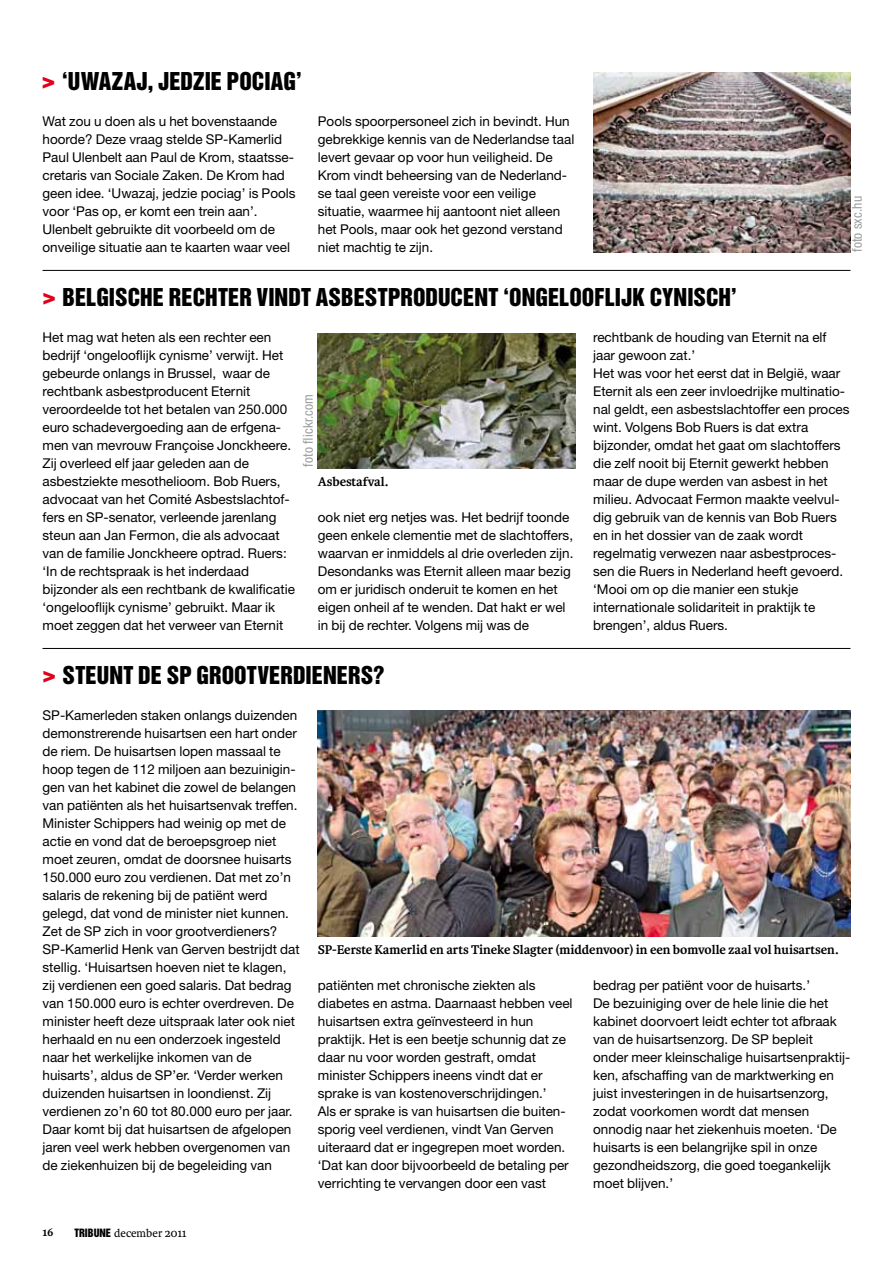
<style>
.page{position:relative;width:893px;height:1263px;background:#fff}
.page>*{position:absolute;margin:0;border:0;box-sizing:border-box;transform-origin:0 0}
.t1{font:22.5px "Helvetica Inserat LT Std";color:#000}
.t2{font:13.5px/18px "Helvetica Neue LT Std";color:#000}
.t3{font:700 13.5px "Karmina";letter-spacing:-.005em;color:#000}
.t4{font:condensed 13.5px "Helvetica Neue LT Std";letter-spacing:.01em;color:#9c9e9f}
.t5{font:12px "Karmina";color:#000}
.t6{font:700 12px "Karmina";color:#000}
.s1{color:#e2001a}
.s2{font-family:"Helvetica Inserat LT Std";font-size:10.5px}
</style>
<div class="page">
<img style="left:318px;top:333px;width:257px;height:135px">
<hr style="left:43px;top:270px;width:807px;height:1px;background:#000">
<hr style="left:43px;top:648px;width:807px;height:1px;background:#000">
<img style="left:318px;top:710px;width:532px;height:226px">
<img style="left:593px;top:72px;width:257px;height:180px">
<h1 class="t1" style="left:42px;top:68px;width:262px"><span class="s1">&gt;&gt;</span> ‘UWAZAJ, JEDZIE POCIAG’</h1>
<p class="t2" style="left:43px;top:112px;width:255px">Wat zou u doen als u het bovenstaande hoorde? Deze vraag stelde SP-Kamerlid Paul Ulenbelt aan Paul de Krom, staatsse&shy;cretaris van Sociale Zaken. De Krom had geen idee. ‘Uwazaj, jedzie pociag’ is Pools voor ‘Pas op, er komt een trein aan’.<br>Ulenbelt gebruikte dit voorbeeld om de onveilige situatie aan te kaarten waar veel</p>
<p class="t2" style="left:318px;top:112px;width:258px">Pools spoorpersoneel zich in bevindt. Hun gebrekkige kennis van de Nederlandse taal levert gevaar op voor hun veiligheid. De Krom vindt beheersing van de Nederland&shy;se taal geen vereiste voor een veilige situatie, waarmee hij aantoont niet alleen het Pools, maar ook het gezond verstand niet machtig te zijn.</p>
<h1 class="t1" style="left:43px;top:284px;width:696px"><span class="s1">&gt;&gt;</span> BELGISCHE RECHTER VINDT ASBESTPRODUCENT ‘ONGELOOFLIJK CYNISCH’</h1>
<p class="t2" style="left:43px;top:328px;width:254px">Het mag wat heten als een rechter een bedrijf ‘ongelooflijk cynisme’ verwijt. Het gebeurde onlangs in Brussel, waar de rechtbank asbestproducent Eternit veroordeelde tot het betalen van 250.000 euro schadevergoeding aan de erfgena&shy;men van mevrouw Françoise Jonckheere.<br>Zij overleed elf jaar geleden aan de asbestziekte mesothelioom. Bob Ruers, advocaat van het Comité Asbestslachtof&shy;fers en SP-senator, verleende jarenlang steun aan Jan Fermon, die als advocaat van de familie Jonckheere optrad. Ruers: ‘In de rechtspraak is het inderdaad bijzonder als een rechtbank de kwalificatie ‘ongelooflijk cynisme’ gebruikt. Maar ik moet zeggen dat het verweer van Eternit</p>
<p class="t2" style="left:593px;top:328px;width:258px">rechtbank de houding van Eternit na elf jaar gewoon zat.’<br>Het was voor het eerst dat in België, waar Eternit als een zeer invloedrijke multinatio&shy;nal geldt, een asbestslachtoffer een proces wint. Volgens Bob Ruers is dat extra bijzonder, omdat het gaat om slachtoffers die zelf nooit bij Eternit gewerkt hebben maar de dupe werden van asbest in het milieu. Advocaat Fermon maakte veelvul&shy;dig gebruik van de kennis van Bob Ruers en in het dossier van de zaak wordt regelmatig verwezen naar asbestproces&shy;sen die Ruers in Nederland heeft gevoerd. ‘Mooi om op die manier een stukje internationale solidariteit in praktijk te brengen’, aldus Ruers.</p>
<h1 class="t1" style="left:43px;top:662px;width:343px"><span class="s1">&gt;&gt;</span> STEUNT DE SP GROOTVERDIENERS?</h1>
<p class="t2" style="left:43px;top:706px;width:259px">SP-Kamerleden staken onlangs duizenden demonstrerende huisartsen een hart onder de riem. De huisartsen lopen massaal te hoop tegen de 112 miljoen aan bezuinigin&shy;gen van het kabinet die zowel de belangen van patiënten als het huisartsenvak treffen.<br>Minister Schippers had weinig op met de actie en vond dat de beroepsgroep niet moet zeuren, omdat de doorsnee huisarts 150.000 euro zou verdienen. Dat met zo’n salaris de rekening bij de patiënt werd gelegd, dat vond de minister niet kunnen.<br>Zet de SP zich in voor grootverdieners?<br>SP-Kamerlid Henk van Gerven bestrijdt dat stellig. ‘Huisartsen hoeven niet te klagen, zij verdienen een goed salaris. Dat bedrag van 150.000 euro is echter overdreven. De minister heeft deze uitspraak later ook niet herhaald en nu een onderzoek ingesteld naar het werkelijke inkomen van de huisarts’, aldus de SP’er. ‘Verder werken duizenden huisartsen in loondienst. Zij verdienen zo’n 60 tot 80.000 euro per jaar.<br>Daar komt bij dat huisartsen de afgelopen jaren veel werk hebben overgenomen van de ziekenhuizen bij de begeleiding van</p>
<p class="t4" style="left:849px;top:252px;width:58px;rotate:-90deg">foto sxc.hu</p>
<p class="t4" style="left:300px;top:466px;width:74px;rotate:-90deg">foto flickr.com</p>
<p class="t3" style="left:318px;top:474px;width:72px">Asbestafval.</p>
<p class="t2" style="left:318px;top:508px;width:257px">ook niet erg netjes was. Het bedrijf toonde geen enkele clementie met de slachtoffers, waarvan er inmiddels al drie overleden zijn.<br>Desondanks was Eternit alleen maar bezig om er juridisch onderuit te komen en het eigen onheil af te wenden. Dat hakt er wel in bij de rechter. Volgens mij was de</p>
<p class="t3" style="left:318px;top:942px;width:522px">SP-Eerste Kamerlid en arts Tineke Slagter (middenvoor) in een bomvolle zaal vol huisartsen.</p>
<p class="t2" style="left:318px;top:976px;width:256px">patiënten met chronische ziekten als diabetes en astma. Daarnaast hebben veel huisartsen extra geïnvesteerd in hun praktijk. Het is een beetje schunnig dat ze daar nu voor worden gestraft, omdat minister Schippers ineens vindt dat er sprake is van kostenoverschrijdingen.’<br>Als er sprake is van huisartsen die buiten&shy;sporig veel verdienen, vindt Van Gerven uiteraard dat er ingegrepen moet worden. ‘Dat kan door bijvoorbeeld de betaling per verrichting te vervangen door een vast</p>
<p class="t2" style="left:593px;top:976px;width:259px">bedrag per patiënt voor de huisarts.’<br>De bezuiniging over de hele linie die het kabinet doorvoert leidt echter tot afbraak van de huisartsenzorg. De SP bepleit onder meer kleinschalige huisartsenpraktij&shy;ken, afschaffing van de marktwerking en juist investeringen in de huisartsenzorg, zodat voorkomen wordt dat mensen onnodig naar het ziekenhuis moeten. ‘De huisarts is een belangrijke spil in onze gezondheidszorg, die goed toegankelijk moet blijven.’</p>
<p class="t6" style="left:43px;top:1225px;width:13px">16</p>
<p class="t5" style="left:74px;top:1226px;width:114px"><span class="s2">TRIBUNE</span> december 2011</p>
</div>
